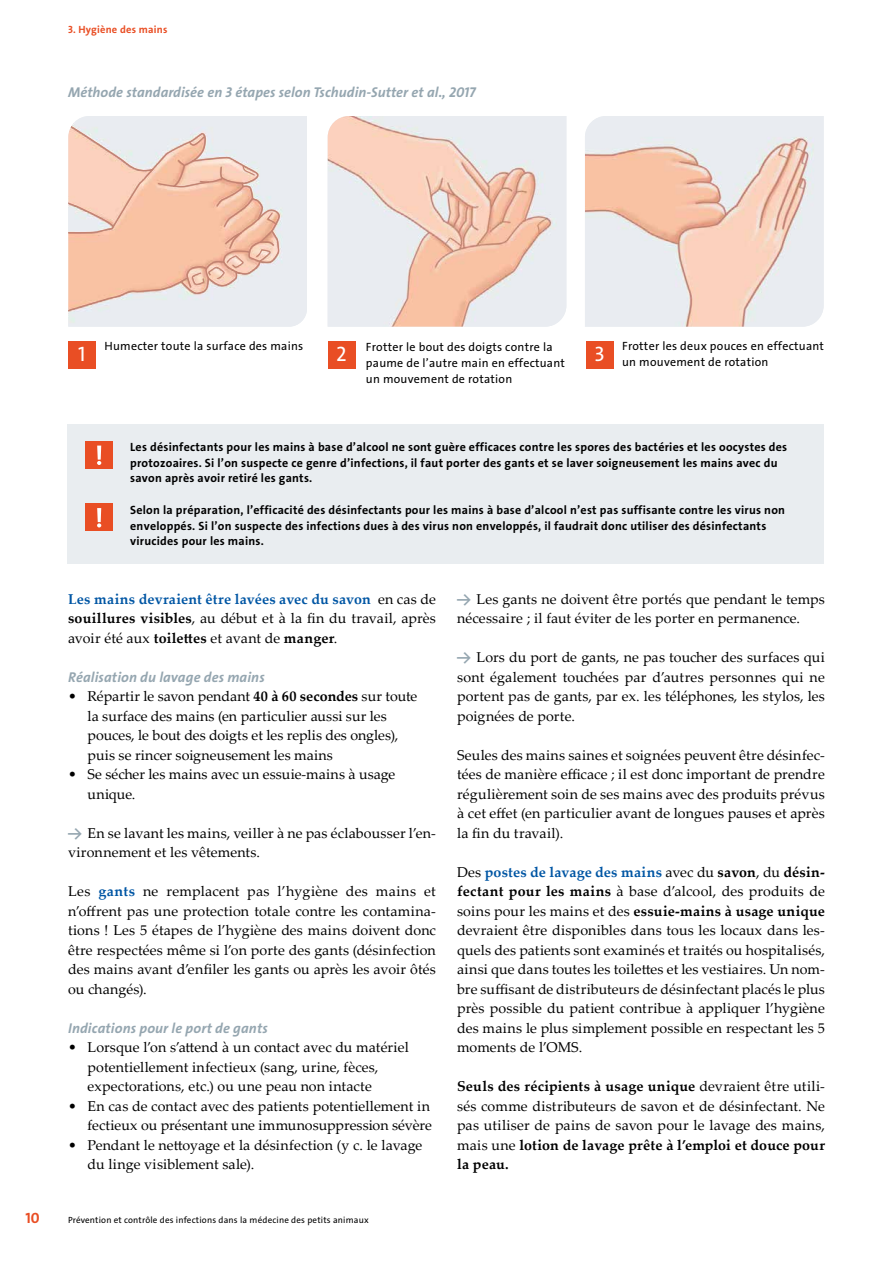
<style>
.page{position:relative;width:893px;height:1263px;background:#fff}
.page>*{position:absolute;margin:0;border:0;box-sizing:border-box;transform-origin:0 0}
.t1{font:21px "The Sans LP5 Plain";color:#fff}
.t2{font:15px "The Sans LP7 Bld";color:#e94e24}
.t3{font:14.25px/19.5px "Palatino Linotype";letter-spacing:.005em;color:#000;text-align:justify}
.t4{font:14.25px "The Sans LP7 Bld IT";letter-spacing:.005em;color:#95a6b0}
.t5{font:12px/15.8px "The Sans LP7 Bld";letter-spacing:.02em;color:#000}
.t6{font:12px/15.8px "The Sans LP5 Plain";letter-spacing:.02em;color:#000}
.t7{font:10.5px "The Sans LP7 Bld";letter-spacing:.02em;color:#e94e24}
.t8{font:9px "The Sans LP5 Plain";letter-spacing:.02em;color:#000}
.s1{font-weight:700;color:#0056a4}
.s2{font-weight:700}
.s3{font-family:"The Sans LP7 Bld";color:#95a6b0}
</style>
<div class="page">
<img style="left:585px;top:116px;width:239px;height:211px">
<img style="left:328px;top:116px;width:238px;height:211px">
<svg style="left:68px;top:116px;width:212px;height:211px;background:#efd2c4"></svg>
<div style="left:68px;top:341px;width:28px;height:27px;background:#e94e24"></div>
<div style="left:328px;top:341px;width:27px;height:27px;background:#e94e24"></div>
<div style="left:586px;top:341px;width:28px;height:27px;background:#e94e24"></div>
<div style="left:67px;top:424px;width:757px;height:139px;background:#e9edf0"></div>
<div style="left:85px;top:441px;width:28px;height:28px;background:#e94e24"></div>
<div style="left:85px;top:503px;width:28px;height:28px;background:#e94e24"></div>
<svg style="left:97px;top:446px;width:4px;height:19px"></svg>
<svg style="left:97px;top:508px;width:4px;height:19px"></svg>
<p class="t7" style="left:68px;top:23px;width:101px">3. Hygiène des mains</p>
<p class="t4" style="left:68px;top:83px;width:409px">Méthode standardisée en 3 étapes selon Tschudin-Sutter et al., 2017</p>
<p class="t6" style="left:105px;top:338px;width:200px">Humecter toute la surface des mains</p>
<p class="t6" style="left:366px;top:339px;width:201px">Frotter le bout des doigts contre la paume de l’autre main en effectuant un mouvement de rotation</p>
<p class="t6" style="left:622px;top:338px;width:203px">Frotter les deux pouces en effectuant un mouvement de rotation</p>
<h1 class="t1" style="left:78px;top:341px;width:9px">1</h1>
<h1 class="t1" style="left:336px;top:341px;width:12px">2</h1>
<h1 class="t1" style="left:594px;top:341px;width:12px">3</h1>
<p class="t5" style="left:130px;top:439px;width:659px">Les désinfectants pour les mains à base d’alcool ne sont guère efficaces contre les spores des bactéries et les oocystes des protozoaires. Si l’on suspecte ce genre d’infections, il faut porter des gants et se laver soigneusement les mains avec du savon après avoir retiré les gants.</p>
<p class="t5" style="left:130px;top:502px;width:656px">Selon la préparation, l’efficacité des désinfectants pour les mains à base d’alcool n’est pas suffisante contre les virus non enveloppés. Si l’on suspecte des infections dues à des virus non enveloppés, il faudrait donc utiliser des désinfectants virucides pour les mains.</p>
<p class="t3" style="left:68px;top:588px;width:369px"><span class="s1">Les mains devraient être lavées avec du savon</span> en cas de <span class="s2">souillures visibles</span>, au début et à la fin du travail, après avoir été aux <span class="s2">toilettes</span> et avant de <span class="s2">manger</span>.</p>
<p class="t4" style="left:68px;top:668px;width:198px">Réalisation du lavage des mains</p>
<p class="t3" style="left:88px;top:686px;width:331px;text-align:left;text-indent:-19px">• Répartir le savon pendant <span class="s2">40 à 60 secondes</span> sur toute la surface des mains (en particulier aussi sur les pouces, le bout des doigts et les replis des ongles), puis se rincer soigneusement les mains</p>
<p class="t3" style="left:88px;top:764px;width:309px;text-indent:-19px">• Se sécher les mains avec un essuie-mains à usage unique.</p>
<p class="t3" style="left:68px;top:822px;width:369px"><span class="s3">→</span> En se lavant les mains, veiller à ne pas éclabousser l’en&shy;vironnement et les vêtements.</p>
<p class="t3" style="left:68px;top:881px;width:369px">Les <span class="s1">gants</span> ne remplacent pas l’hygiène des mains et n’offrent pas une protection totale contre les contamina&shy;tions ! Les 5 étapes de l’hygiène des mains doivent donc être respectées même si l’on porte des gants (désinfection des mains avant d’enfiler les gants ou après les avoir ôtés ou changés).</p>
<p class="t4" style="left:68px;top:1019px;width:201px">Indications pour le port de gants</p>
<p class="t3" style="left:88px;top:1037px;width:323px;text-align:left;text-indent:-19px">• Lorsque l’on s’attend à un contact avec du matériel potentiellement infectieux (sang, urine, fèces, expectorations, etc.) ou une peau non intacte</p>
<p class="t3" style="left:68px;top:1095px;width:365px;text-align:right">• En cas de contact avec des patients potentiellement in fectieux ou présentant une immunosuppression sévère</p>
<p class="t3" style="left:88px;top:1134px;width:336px;text-indent:-19px">• Pendant le nettoyage et la désinfection (y c. le lavage du linge visiblement sale).</p>
<p class="t2" style="left:26px;top:1208px;width:16px">10</p>
<p class="t8" style="left:68px;top:1214px;width:302px">Prévention et contrôle des infections dans la médecine des petits animaux</p>
<p class="t3" style="left:457px;top:588px;width:369px"><span class="s3">→</span> Les gants ne doivent être portés que pendant le temps nécessaire ; il faut éviter de les porter en permanence.</p>
<p class="t3" style="left:457px;top:647px;width:369px"><span class="s3">→</span> Lors du port de gants, ne pas toucher des surfaces qui sont également touchées par d’autres personnes qui ne portent pas de gants, par ex. les téléphones, les stylos, les poignées de porte.</p>
<p class="t3" style="left:457px;top:744px;width:369px">Seules des mains saines et soignées peuvent être désinfec&shy;tées de manière efficace ; il est donc important de prendre régulièrement soin de ses mains avec des produits prévus à cet effet (en particulier avant de longues pauses et après la fin du travail).</p>
<p class="t3" style="left:457px;top:861px;width:369px">Des <span class="s1">postes de lavage des mains</span> avec du <span class="s2">savon</span>, du <span class="s2">désin&shy;fectant pour les mains</span> à base d’alcool, des produits de soins pour les mains et des <span class="s2">essuie-mains à usage unique </span>devraient être disponibles dans tous les locaux dans les&shy;quels des patients sont examinés et traités ou hospitalisés, ainsi que dans toutes les toilettes et les vestiaires. Un nom&shy;bre suffisant de distributeurs de désinfectant placés le plus près possible du patient contribue à appliquer l’hygiène des mains le plus simplement possible en respectant les 5 moments de l’OMS.</p>
<p class="t3" style="left:457px;top:1076px;width:369px"><span class="s2">Seuls des récipients à usage unique</span> devraient être utili&shy;sés comme distributeurs de savon et de désinfectant. Ne pas utiliser de pains de savon pour le lavage des mains, mais une <span class="s2">lotion de lavage prête à l’emploi et douce pour la peau.</span></p>
</div>
